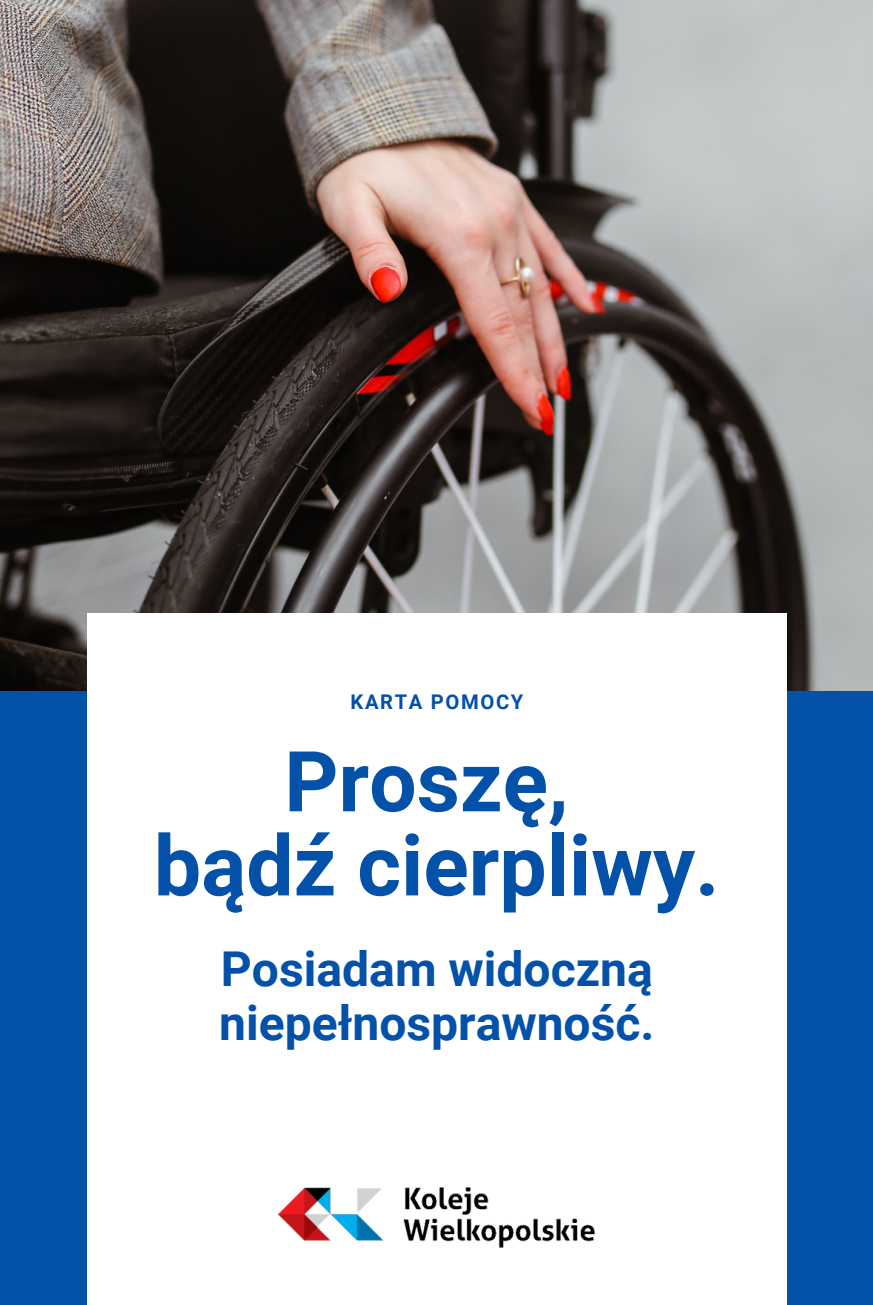
<style>
.page{position:relative;width:873px;height:1305px;background:#0351a8}
.page>*{position:absolute;margin:0;border:0;box-sizing:border-box;transform-origin:0 0}
.t1{font:700 84px "Roboto";color:#0351a8}
.t2{font:700 48px/54px "Roboto";color:#0351a8}
.t3{font:700 20.4px "Roboto";letter-spacing:.08em;color:#0351a8}
</style>
<div class="page">
<img style="left:0;top:0;width:873px;height:691px">
<div style="left:87px;top:613px;width:700px;height:692px;background:#fff"></div>
<img style="left:279px;top:1188px;width:315px;height:60px">
<p class="t3" style="left:351px;top:690px;width:174px">KARTA POMOCY</p>
<p class="t1" style="left:284px;top:733px;width:286px">Proszę,</p>
<p class="t1" style="left:154px;top:818px;width:567px">bądź cierpliwy.</p>
<p class="t2" style="left:219px;top:942px;width:437px">Posiadam widoczną niepełnosprawność.</p>
</div>
